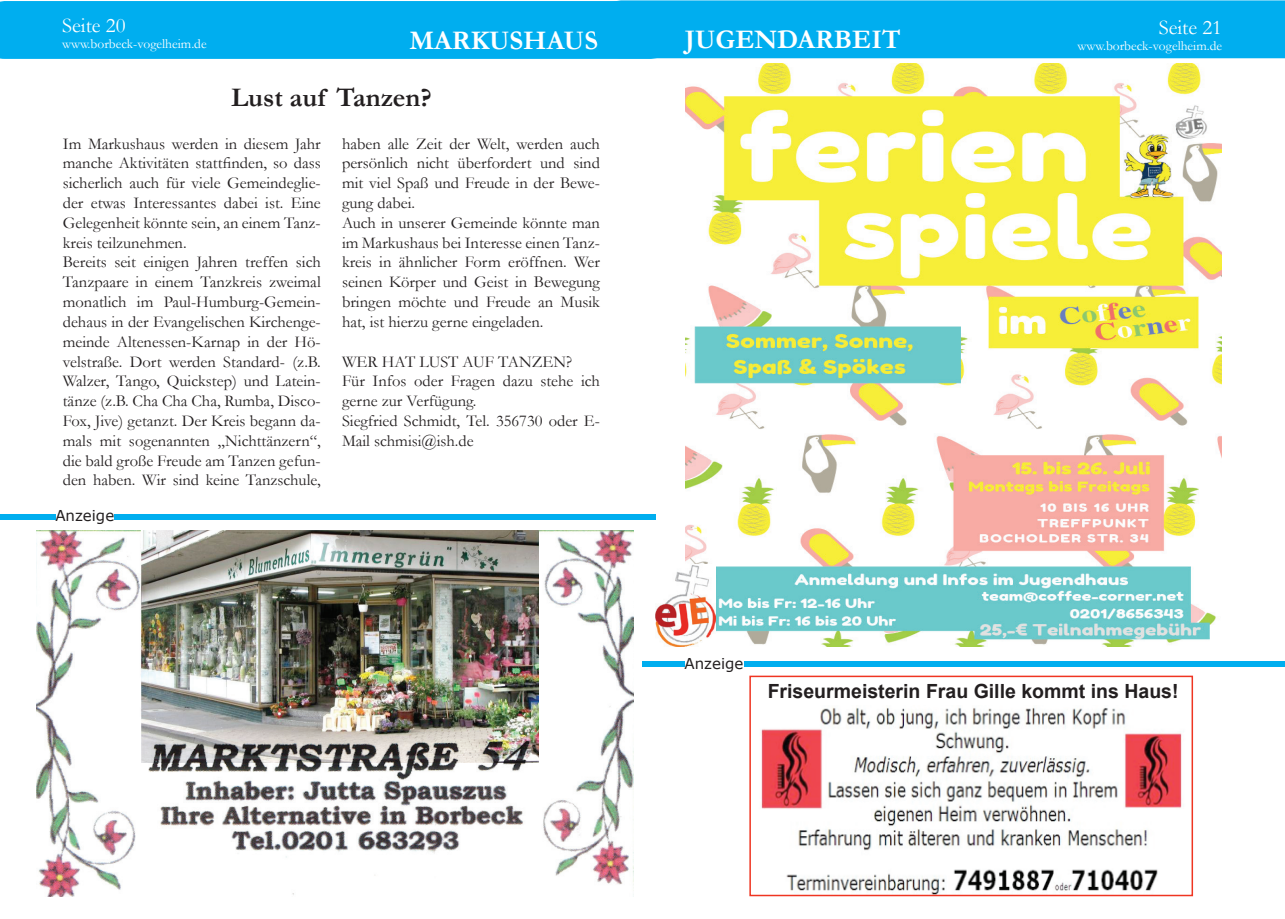
<style>
.page{position:relative;width:1285px;height:919px;background:#fff}
.page>*{position:absolute;margin:0;border:0;box-sizing:border-box;transform-origin:0 0}
.t1{font:700 27px "Garamond";color:#fff}
.t2{font:700 27px "Garamond";color:#231f20}
.t3{font:21px "Garamond";color:#fff}
.t4{font:700 19.5px "Arial";color:#231f20}
.t5{font:16.5px/19.8px "Garamond";color:#231f20}
.t6{font:15px "Verdana";color:#231f20}
.t7{font:13.5px "Garamond";color:#fff}
</style>
<div class="page">
<img style="left:685px;top:63px;width:535px;height:583px">
<div style="left:0;top:514px;width:55px;height:5px;background:#00aeef"></div>
<div style="left:114px;top:514px;width:541px;height:5px;background:#00aeef"></div>
<img style="left:37px;top:530px;width:596px;height:366px">
<img style="left:141px;top:530px;width:397px;height:232px">
<img style="left:149px;top:739px;width:384px;height:46px">
<img style="left:655px;top:564px;width:60px;height:82px">
<div style="left:0;top:0;width:1284px;height:59px;background:#00aeef"></div>
<img style="left:761px;top:707px;width:421px;height:186px">
<div style="left:749px;top:675px;width:443px;height:221px;border:2px solid #ef3522"></div>
<div style="left:744px;top:661px;width:540px;height:6px;background:#00aeef"></div>
<svg style="left:642px;top:661px;width:42px;height:6px"></svg>
<p class="t3" style="left:62px;top:11px;width:65px">Seite 20</p>
<p class="t7" style="left:62px;top:35px;width:146px">www.borbeck-vogelheim.de</p>
<h1 class="t1" style="left:409px;top:22px;width:190px">MARKUSHAUS</h1>
<h1 class="t2" style="left:231px;top:79px;width:202px">Lust auf Tanzen?</h1>
<p class="t5" style="left:63px;top:133px;width:259px">Im Markushaus werden in diesem Jahr manche Aktivitäten stattfinden, so dass sicherlich auch für viele Gemeindeglie&shy;der etwas Interessantes dabei ist. Eine Gelegenheit könnte sein, an einem Tanz&shy;kreis teilzunehmen.<br>Bereits seit einigen Jahren treffen sich Tanzpaare in einem Tanzkreis zweimal monatlich im Paul-Humburg-Gemein&shy;dehaus in der Evangelischen Kirchenge&shy;meinde Altenessen-Karnap in der Hö&shy;velstraße. Dort werden Standard- (z.B.<br>Walzer, Tango, Quickstep) und Latein&shy;tänze (z.B. Cha Cha Cha, Rumba, Disco-Fox, Jive) getanzt. Der Kreis begann da&shy;mals mit sogenannten „Nichttänzern“, die bald große Freude am Tanzen gefun&shy;den haben. Wir sind keine Tanzschule,</p>
<p class="t5" style="left:342px;top:133px;width:259px">haben alle Zeit der Welt, werden auch persönlich nicht überfordert und sind mit viel Spaß und Freude in der Bewe&shy;gung dabei.<br>Auch in unserer Gemeinde könnte man im Markushaus bei Interesse einen Tanz&shy;kreis in ähnlicher Form eröffnen. Wer seinen Körper und Geist in Bewegung bringen möchte und Freude an Musik hat, ist hierzu gerne eingeladen.</p>
<p class="t5" style="left:342px;top:351px;width:259px">WER HAT LUST AUF TANZEN?<br>Für Infos oder Fragen dazu stehe ich gerne zur Verfügung.<br>Siegfried Schmidt, Tel. 356730 oder E-<br>Mail schmisi@ish.de</p>
<p class="t6" style="left:55px;top:505px;width:60px">Anzeige</p>
<p class="t3" style="left:1158px;top:13px;width:65px">Seite 21</p>
<h1 class="t1" style="left:685px;top:21px;width:217px">JUGENDARBEIT</h1>
<p class="t7" style="left:1077px;top:37px;width:146px">www.borbeck-vogelheim.de</p>
<p class="t6" style="left:684px;top:653px;width:60px">Anzeige</p>
<p class="t4" style="left:767px;top:678px;width:412px">Friseurmeisterin Frau Gille kommt ins Haus!</p>
</div>
